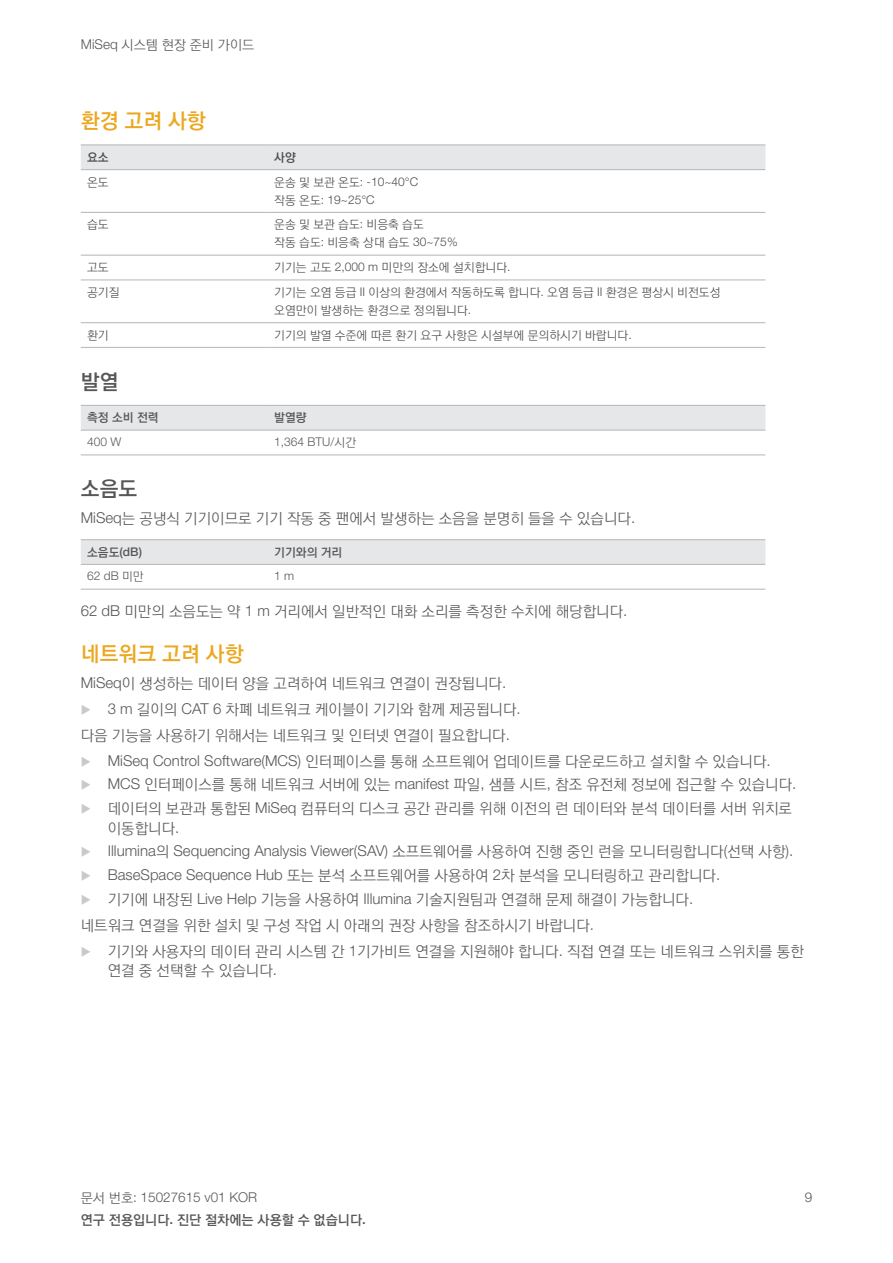
<style>
.page{position:relative;width:893px;height:1263px;background:#fff}
.page>*{position:absolute;margin:0;border:0;box-sizing:border-box;transform-origin:0 0}
.t1{font:21px "YDVYGO540";color:#eca71f}
.t2{font:21px "YDVYGO540";color:#595756}
.t3{font:15px/23.7px "YDVYGO520";color:#595756}
.t4{font:300 15px "Helvetica Neue LT Std";color:#595756}
.t5{font:13.5px "YDVYGO540";color:#595756}
.t6{font:300 13.5px "Helvetica Neue LT Std";color:#595756}
.t7{font:13.5px "YDVYGO520";color:#595756}
.t8{font:12px/18px "YDVYGO520";color:#4b4c4d}
.t9{font:300 12px/18px "Helvetica Neue LT Std";color:#4b4c4d}
.t10{font:300 12px "Helvetica Neue LT Std";color:#595756}
.t11{font:12px "YDVYGO540";color:#595756}
.t12{font:500 12px "Helvetica Neue LT Std";color:#595756}
.t13{font:12px "YDVYGO540";color:#4b4c4d}
.s1{font-family:"Helvetica Neue LT Std";font-weight:300}
.s2{font-family:"YDVYGO520";font-weight:400}
.s3{font-family:"YDVYGO540";font-weight:400}
.s4{font-family:"Helvetica Neue LT Std";font-weight:500}
</style>
<div class="page">
<div style="left:81px;top:145px;width:684px;height:24px;background:#e6e7e9"></div>
<hr style="left:267px;top:145px;width:2px;height:24px;background:#e6e7e9">
<hr style="left:81px;top:212px;width:187px;height:1px;background:#bcbdc0">
<hr style="left:81px;top:255px;width:187px;height:1px;background:#bcbdc0">
<hr style="left:81px;top:279px;width:187px;height:1px;background:#bcbdc0">
<hr style="left:81px;top:322px;width:187px;height:1px;background:#bcbdc0">
<hr style="left:81px;top:347px;width:187px;height:1px;background:#bcbdc0">
<hr style="left:268px;top:212px;width:497px;height:1px;background:#bcbdc0">
<hr style="left:268px;top:255px;width:497px;height:1px;background:#bcbdc0">
<hr style="left:268px;top:279px;width:497px;height:1px;background:#bcbdc0">
<hr style="left:268px;top:322px;width:497px;height:1px;background:#bcbdc0">
<hr style="left:268px;top:347px;width:497px;height:1px;background:#bcbdc0">
<hr style="left:81px;top:144px;width:187px;height:1px;background:#bcbdc0">
<hr style="left:268px;top:144px;width:497px;height:1px;background:#bcbdc0">
<hr style="left:81px;top:169px;width:187px;height:1px;background:#bcbdc0">
<hr style="left:268px;top:169px;width:497px;height:1px;background:#bcbdc0">
<div style="left:81px;top:406px;width:684px;height:24px;background:#e6e7e9"></div>
<hr style="left:267px;top:406px;width:2px;height:24px;background:#e6e7e9">
<hr style="left:81px;top:454px;width:187px;height:1px;background:#bcbdc0">
<hr style="left:268px;top:454px;width:497px;height:1px;background:#bcbdc0">
<hr style="left:81px;top:405px;width:187px;height:1px;background:#bcbdc0">
<hr style="left:268px;top:405px;width:497px;height:1px;background:#bcbdc0">
<hr style="left:81px;top:430px;width:187px;height:1px;background:#bcbdc0">
<hr style="left:268px;top:430px;width:497px;height:1px;background:#bcbdc0">
<div style="left:81px;top:540px;width:684px;height:24px;background:#e6e7e9"></div>
<hr style="left:267px;top:540px;width:2px;height:24px;background:#e6e7e9">
<hr style="left:81px;top:589px;width:187px;height:1px;background:#bcbdc0">
<hr style="left:268px;top:589px;width:497px;height:1px;background:#bcbdc0">
<hr style="left:81px;top:539px;width:187px;height:1px;background:#bcbdc0">
<hr style="left:268px;top:539px;width:497px;height:1px;background:#bcbdc0">
<hr style="left:81px;top:564px;width:187px;height:1px;background:#bcbdc0">
<hr style="left:268px;top:564px;width:497px;height:1px;background:#bcbdc0">
<p class="t7" style="left:81px;top:37px;width:175px"><span class="s1">MiSeq</span> 시스템 현장 준비 가이드</p>
<h1 class="t1" style="left:81px;top:109px;width:127px">환경 고려 사항</h1>
<p class="t13" style="left:87px;top:150px;width:23px">요소</p>
<p class="t13" style="left:274px;top:150px;width:23px">사양</p>
<p class="t8" style="left:87px;top:173px;width:23px">온도</p>
<p class="t9" style="left:274px;top:172px;width:145px"><span class="s2">운송 및 보관 온도</span>: -10~40°C <span class="s2">작동 온도</span>: 19~25°C</p>
<p class="t8" style="left:87px;top:216px;width:23px">습도</p>
<p class="t8" style="left:274px;top:216px;width:185px">운송 및 보관 습도<span class="s1">:</span> 비응축 습도<br>작동 습도<span class="s1">:</span> 비응축 상대 습도 <span class="s1">30~75%</span></p>
<p class="t8" style="left:87px;top:259px;width:23px">고도</p>
<p class="t8" style="left:274px;top:259px;width:238px">기기는 고도 <span class="s1">2,000 m</span> 미만의 장소에 설치합니다<span class="s1">.</span></p>
<p class="t8" style="left:87px;top:284px;width:34px">공기질</p>
<p class="t8" style="left:274px;top:284px;width:448px">기기는 오염 등급 <span class="s1">II</span> 이상의 환경에서 작동하도록 합니다<span class="s1">.</span> 오염 등급 <span class="s1">II</span> 환경은 평상시 비전도성 오염만이 발생하는 환경으로 정의됩니다<span class="s1">.</span></p>
<p class="t8" style="left:87px;top:326px;width:23px">환기</p>
<p class="t8" style="left:274px;top:326px;width:359px">기기의 발열 수준에 따른 환기 요구 사항은 시설부에 문의하시기 바랍니다<span class="s1">.</span></p>
<h1 class="t2" style="left:81px;top:370px;width:39px">발열</h1>
<p class="t11" style="left:87px;top:411px;width:73px">측정 소비 전력</p>
<p class="t11" style="left:274px;top:411px;width:34px">발열량</p>
<p class="t10" style="left:87px;top:434px;width:36px">400 W</p>
<p class="t10" style="left:274px;top:434px;width:83px">1,364 BTU/<span class="s2">시간</span></p>
<h1 class="t2" style="left:81px;top:477px;width:58px">소음도</h1>
<p class="t3" style="left:81px;top:507px;width:556px"><span class="s1">MiSeq</span>는 공냉식 기기이므로 기기 작동 중 팬에서 발생하는 소음을 분명히 들을 수 있습니다<span class="s1">.</span></p>
<p class="t12" style="left:87px;top:544px;width:56px"><span class="s3">소음도</span>(dB)</p>
<p class="t11" style="left:274px;top:545px;width:70px">기기와의 거리</p>
<p class="t10" style="left:87px;top:569px;width:58px">62 dB <span class="s2">미만</span></p>
<p class="t10" style="left:274px;top:569px;width:22px">1 m</p>
<p class="t3" style="left:81px;top:600px;width:548px"><span class="s1">62 dB</span> 미만의 소음도는 약 <span class="s1">1 m</span> 거리에서 일반적인 대화 소리를 측정한 수치에 해당합니다<span class="s1">.</span></p>
<h1 class="t1" style="left:81px;top:642px;width:164px">네트워크 고려 사항</h1>
<p class="t3" style="left:81px;top:672px;width:427px"><span class="s1">MiSeq</span>이 생성하는 데이터 양을 고려하여 네트워크 연결이 권장됩니다<span class="s1">.</span></p>
<p class="t3" style="left:108px;top:698px;width:414px"><span class="s1">3 m</span> 길이의 <span class="s1">CAT 6</span> 차폐 네트워크 케이블이 기기와 함께 제공됩니다<span class="s1">.</span></p>
<p class="t3" style="left:81px;top:724px;width:431px">다음 기능을 사용하기 위해서는 네트워크 및 인터넷 연결이 필요합니다<span class="s1">.</span></p>
<p class="t3" style="left:108px;top:750px;width:664px"><span class="s1">MiSeq Control Software(MCS)</span> 인터페이스를 통해 소프트웨어 업데이트를 다운로드하고 설치할 수 있습니다<span class="s1">.</span></p>
<p class="t3" style="left:108px;top:773px;width:690px"><span class="s1">MCS</span> 인터페이스를 통해 네트워크 서버에 있는 <span class="s1">manifest</span> 파일<span class="s1">,</span> 샘플 시트<span class="s1">,</span> 참조 유전체 정보에 접근할 수 있습니다<span class="s1">. </span>데이터의 보관과 통합된 <span class="s1">MiSeq</span> 컴퓨터의 디스크 공간 관리를 위해 이전의 런 데이터와 분석 데이터를 서버 위치로</p>
<p class="t3" style="left:108px;top:817px;width:73px">이동합니다<span class="s1">.</span></p>
<p class="t4" style="left:108px;top:842px;width:687px">Illumina<span class="s2">의</span> Sequencing Analysis Viewer(SAV) <span class="s2">소프트웨어를 사용하여 진행 중인 런을 모니터링합니다</span>(<span class="s2">선택 사항</span>).</p>
<p class="t3" style="left:108px;top:864px;width:614px"><span class="s1">BaseSpace Sequence Hub</span> 또는 분석 소프트웨어를 사용하여 <span class="s1">2</span>차 분석을 모니터링하고 관리합니다<span class="s1">. </span>기기에 내장된 <span class="s1">Live Help</span> 기능을 사용하여 <span class="s1">Illumina</span> 기술지원팀과 연결해 문제 해결이 가능합니다<span class="s1">.</span></p>
<p class="t3" style="left:108px;top:913px;width:698px;line-height:26px;text-indent:-27px">네트워크 연결을 위한 설치 및 구성 작업 시 아래의 권장 사항을 참조하시기 바랍니다<span class="s1">.<br></span>기기와 사용자의 데이터 관리 시스템 간 <span class="s1">1</span>기가비트 연결을 지원해야 합니다<span class="s1">.</span> 직접 연결 또는 네트워크 스위치를 통한</p>
<p class="t3" style="left:108px;top:959px;width:171px">연결 중 선택할 수 있습니다<span class="s1">.</span></p>
<p class="t6" style="left:81px;top:1188px;width:178px"><span class="s2">문서 번호</span>: 15027615 v01 KOR</p>
<p class="t6" style="left:805px;top:1188px;width:9px">9</p>
<p class="t5" style="left:81px;top:1212px;width:287px">연구 전용입니다<span class="s4">.</span> 진단 절차에는 사용할 수 없습니다<span class="s4">.</span></p>
</div>
